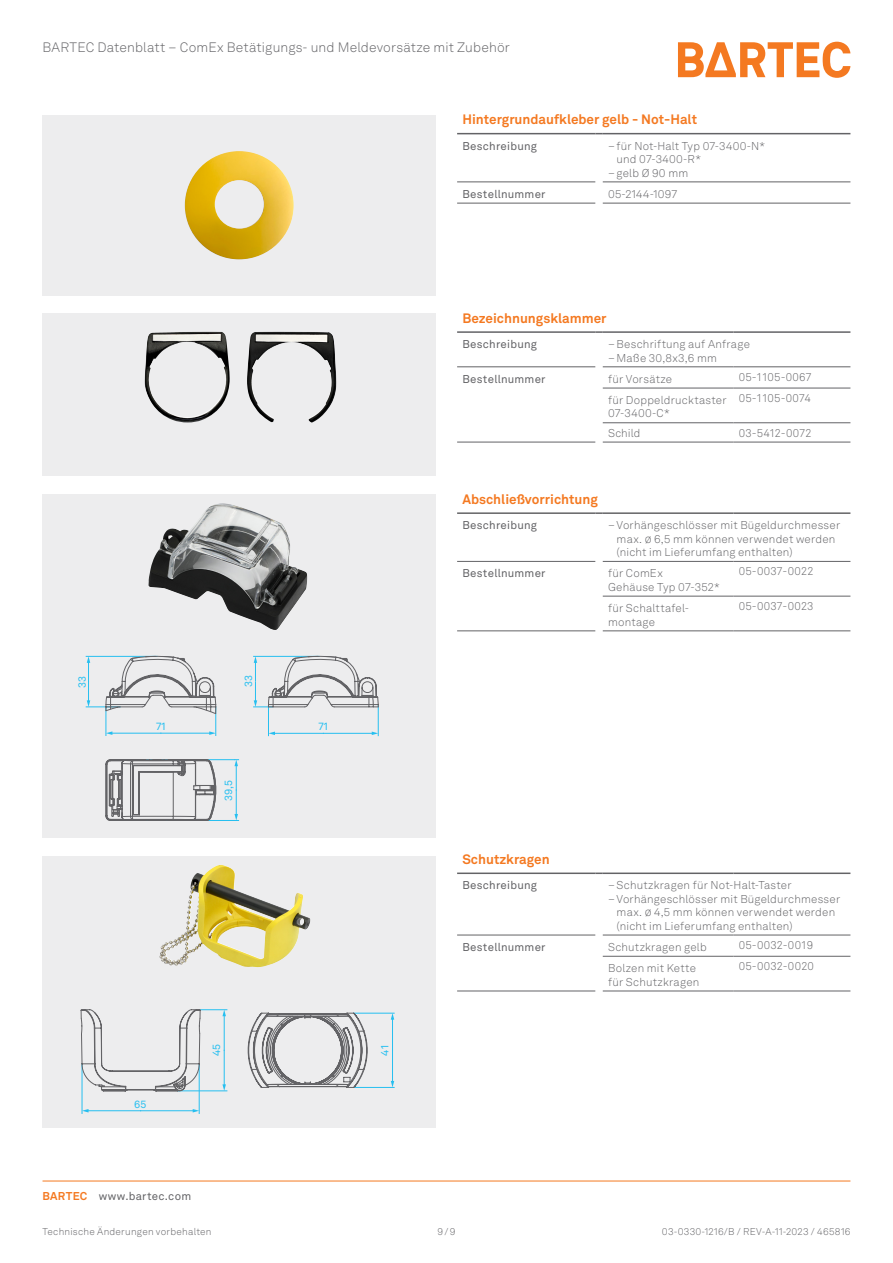
<style>
.page{position:relative;width:893px;height:1263px;background:#fff}
.page>*{position:absolute;margin:0;border:0;box-sizing:border-box;transform-origin:0 0}
.Table_Head___9_12{font:700 13.5px "Akkurat Pro";color:#f47921}
.t1{font:300 13.5px "Akkurat LL";letter-spacing:.01em;color:#636366}
.Tab_03_Copy_7_5{font:300 11.25px/13.5px "Akkurat LL";letter-spacing:.02em;color:#636366}
.Tab_03_Copy_Legend_7_5{font:11.25px "Akkurat LL";letter-spacing:.02em;color:#636366}
.Tab_03_Copy_7_5-2{font:300 11.25px "Akkurat Pro";letter-spacing:.01em;color:#636366}
.Tab_03_Copy_7_5-3{font:300 11.25px "Akkurat Pro";letter-spacing:-.01em;color:#636366}
.t2{font:10.5px "Akkurat LL";color:#26bff0}
.t3{font:300 9.75px "Akkurat LL";letter-spacing:.025em;color:#636366}
.s1{font-family:"Akkurat Pro"}
.s2{font-weight:700;color:#f47921}
</style>
<div class="page">
<div style="left:43px;top:115px;width:393px;height:181px;background:#ededee"></div>
<hr style="left:457px;top:203px;width:138px;height:1px;background:#636366">
<hr style="left:603px;top:203px;width:247px;height:1px;background:#636366">
<svg style="left:457px;top:133px;width:393px;height:70px"></svg>
<img style="left:185px;top:151px;width:109px;height:108px">
<div style="left:43px;top:313px;width:393px;height:163px;background:#ededee"></div>
<hr style="left:603px;top:442px;width:130px;height:1px;background:#636366">
<hr style="left:733px;top:442px;width:117px;height:1px;background:#636366">
<svg style="left:457px;top:331px;width:393px;height:111px"></svg>
<hr style="left:457px;top:366px;width:138px;height:1px;background:#636366">
<hr style="left:457px;top:442px;width:138px;height:1px;background:#636366">
<img style="left:145px;top:332px;width:85px;height:90px">
<img style="left:247px;top:332px;width:89px;height:90px">
<div style="left:43px;top:494px;width:393px;height:344px;background:#ededee"></div>
<div style="left:43px;top:856px;width:393px;height:271px;background:#ededee"></div>
<img style="left:148px;top:503px;width:159px;height:127px">
<img style="left:159px;top:865px;width:62px;height:101px">
<svg style="left:457px;top:512px;width:393px;height:119px"></svg>
<hr style="left:457px;top:561px;width:138px;height:1px;background:#636366">
<hr style="left:457px;top:630px;width:138px;height:1px;background:#636366">
<svg style="left:457px;top:872px;width:393px;height:119px"></svg>
<hr style="left:457px;top:935px;width:138px;height:1px;background:#636366">
<hr style="left:457px;top:990px;width:138px;height:1px;background:#636366">
<hr style="left:86px;top:706px;width:34px;height:1px;background:#26bff0">
<hr style="left:86px;top:656px;width:71px;height:1px;background:#26bff0">
<svg style="left:87px;top:656px;width:3px;height:51px"></svg>
<svg style="left:105px;top:656px;width:274px;height:165px"></svg>
<hr style="left:199px;top:1064px;width:1px;height:49px;background:#26bff0">
<hr style="left:82px;top:1064px;width:1px;height:49px;background:#26bff0">
<hr style="left:141px;top:1110px;width:53px;height:1px;background:#26bff0">
<svg style="left:193px;top:1109px;width:6px;height:3px"></svg>
<hr style="left:87px;top:1110px;width:54px;height:1px;background:#26bff0">
<svg style="left:82px;top:1109px;width:7px;height:3px"></svg>
<hr style="left:354px;top:1013px;width:40px;height:1px;background:#26bff0">
<hr style="left:354px;top:1087px;width:40px;height:1px;background:#26bff0">
<hr style="left:392px;top:1018px;width:1px;height:32px;background:#26bff0">
<svg style="left:391px;top:1013px;width:3px;height:7px"></svg>
<hr style="left:392px;top:1050px;width:1px;height:32px;background:#26bff0">
<svg style="left:391px;top:1081px;width:3px;height:6px"></svg>
<svg style="left:80px;top:1009px;width:288px;height:82px"></svg>
<svg style="left:678px;top:42px;width:172px;height:36px"></svg>
<hr style="left:43px;top:1181px;width:807px;height:1px;background:#f47921">
<p class="t1" style="left:43px;top:38px;width:469px">BARTEC Datenblatt – ComEx Betätigungs- und Meldevorsätze mit Zubehör</p>
<p class="Table_Head___9_12" style="left:462px;top:111px;width:236px">Hintergrundaufkleber gelb - Not-Halt</p>
<p class="Tab_03_Copy_Legend_7_5" style="left:462px;top:137px;width:76px">Beschreibung</p>
<p class="Tab_03_Copy_7_5" style="left:617px;top:139px;width:150px;text-indent:-9px"><span class="s1">–</span>für Not-Halt Typ 07-3400-N* und 07-3400-R*</p>
<p class="Tab_03_Copy_7_5" style="left:608px;top:166px;width:82px"><span class="s1">–</span>gelb Ø 90 mm</p>
<p class="Tab_03_Copy_Legend_7_5" style="left:462px;top:185px;width:85px">Bestellnummer</p>
<p class="Tab_03_Copy_7_5" style="left:608px;top:187px;width:71px">05-2144-1097</p>
<p class="Table_Head___9_12" style="left:462px;top:310px;width:146px">Bezeichnungsklammer</p>
<p class="Tab_03_Copy_Legend_7_5" style="left:462px;top:336px;width:76px">Beschreibung</p>
<p class="Tab_03_Copy_7_5" style="left:608px;top:337px;width:143px"><span class="s1">–</span>Beschriftung auf Anfrage</p>
<p class="Tab_03_Copy_7_5" style="left:608px;top:350px;width:110px"><span class="s1">–</span>Maße 30,8x3,6 mm</p>
<p class="Tab_03_Copy_Legend_7_5" style="left:462px;top:370px;width:85px">Bestellnummer</p>
<p class="Tab_03_Copy_7_5" style="left:608px;top:372px;width:66px">für Vorsätze</p>
<p class="Tab_03_Copy_7_5-2" style="left:739px;top:370px;width:75px">05-1105-0067</p>
<p class="Tab_03_Copy_7_5" style="left:608px;top:393px;width:120px">für Doppeldrucktaster<br>07-3400-C*</p>
<p class="Tab_03_Copy_7_5-3" style="left:739px;top:391px;width:74px">05-1105-0074</p>
<p class="Tab_03_Copy_7_5-2" style="left:608px;top:426px;width:34px">Schild</p>
<p class="Tab_03_Copy_7_5-3" style="left:739px;top:426px;width:74px">03-5412-0072</p>
<p class="t2" style="left:74px;top:688px;width:13px;rotate:-90deg">33</p>
<p class="t2" style="left:241px;top:687px;width:13px;rotate:-90deg">33</p>
<p class="t2" style="left:156px;top:719px;width:11px">71</p>
<p class="t2" style="left:319px;top:719px;width:11px">71</p>
<p class="t2" style="left:221px;top:801px;width:22px;rotate:-90deg">39,5</p>
<p class="t2" style="left:134px;top:1096px;width:14px">65</p>
<p class="t2" style="left:208px;top:1056px;width:14px;rotate:-90deg">45</p>
<p class="t2" style="left:377px;top:1055px;width:12px;rotate:-90deg">41</p>
<p class="Table_Head___9_12" style="left:462px;top:491px;width:137px">Abschließvorrichtung</p>
<p class="Tab_03_Copy_Legend_7_5" style="left:462px;top:517px;width:76px">Beschreibung</p>
<p class="Tab_03_Copy_7_5" style="left:617px;top:518px;width:225px;text-indent:-9px"><span class="s1">–</span>Vorhängeschlösser mit Bügeldurchmesser max. Ø 6,5 mm können verwendet werden (nicht im Lieferumfang enthalten)</p>
<p class="Tab_03_Copy_Legend_7_5" style="left:462px;top:565px;width:85px">Bestellnummer</p>
<p class="Tab_03_Copy_7_5" style="left:608px;top:566px;width:113px">für ComEx<br>Gehäuse Typ 07-352*</p>
<p class="Tab_03_Copy_7_5-2" style="left:739px;top:565px;width:76px">05-0037-0022</p>
<p class="Tab_03_Copy_7_5" style="left:608px;top:601px;width:83px">für Schalttafel&shy;montage</p>
<p class="Tab_03_Copy_7_5-2" style="left:739px;top:599px;width:76px">05-0037-0023</p>
<p class="Table_Head___9_12" style="left:462px;top:851px;width:89px">Schutzkragen</p>
<p class="Tab_03_Copy_Legend_7_5" style="left:462px;top:877px;width:76px">Beschreibung</p>
<p class="Tab_03_Copy_7_5" style="left:608px;top:878px;width:185px"><span class="s1">–</span>Schutzkragen für Not-Halt-Taster</p>
<p class="Tab_03_Copy_7_5" style="left:617px;top:892px;width:225px;text-indent:-9px"><span class="s1">–</span>Vorhängeschlösser mit Bügeldurchmesser max. Ø 4,5 mm können verwendet werden (nicht im Lieferumfang enthalten)</p>
<p class="Tab_03_Copy_Legend_7_5" style="left:462px;top:939px;width:85px">Bestellnummer</p>
<p class="Tab_03_Copy_7_5" style="left:608px;top:940px;width:100px">Schutzkragen gelb</p>
<p class="Tab_03_Copy_7_5-2" style="left:739px;top:938px;width:76px">05-0032-0019</p>
<p class="Tab_03_Copy_7_5" style="left:608px;top:961px;width:93px">Bolzen mit Kette für Schutzkragen</p>
<p class="Tab_03_Copy_7_5-2" style="left:739px;top:960px;width:77px">05-0032-0020</p>
<p class="Tab_03_Copy_Legend_7_5" style="left:43px;top:1187px;width:150px"><span class="s2">BARTEC</span> www.bartec.com</p>
<p class="t3" style="left:43px;top:1225px;width:171px">Technische Änderungen vorbehalten</p>
<p class="t3" style="left:438px;top:1225px;width:19px">9/9</p>
<p class="t3" style="left:662px;top:1225px;width:190px">03-0330-1216/B / REV-A-11-2023 / 465816</p>
</div>
